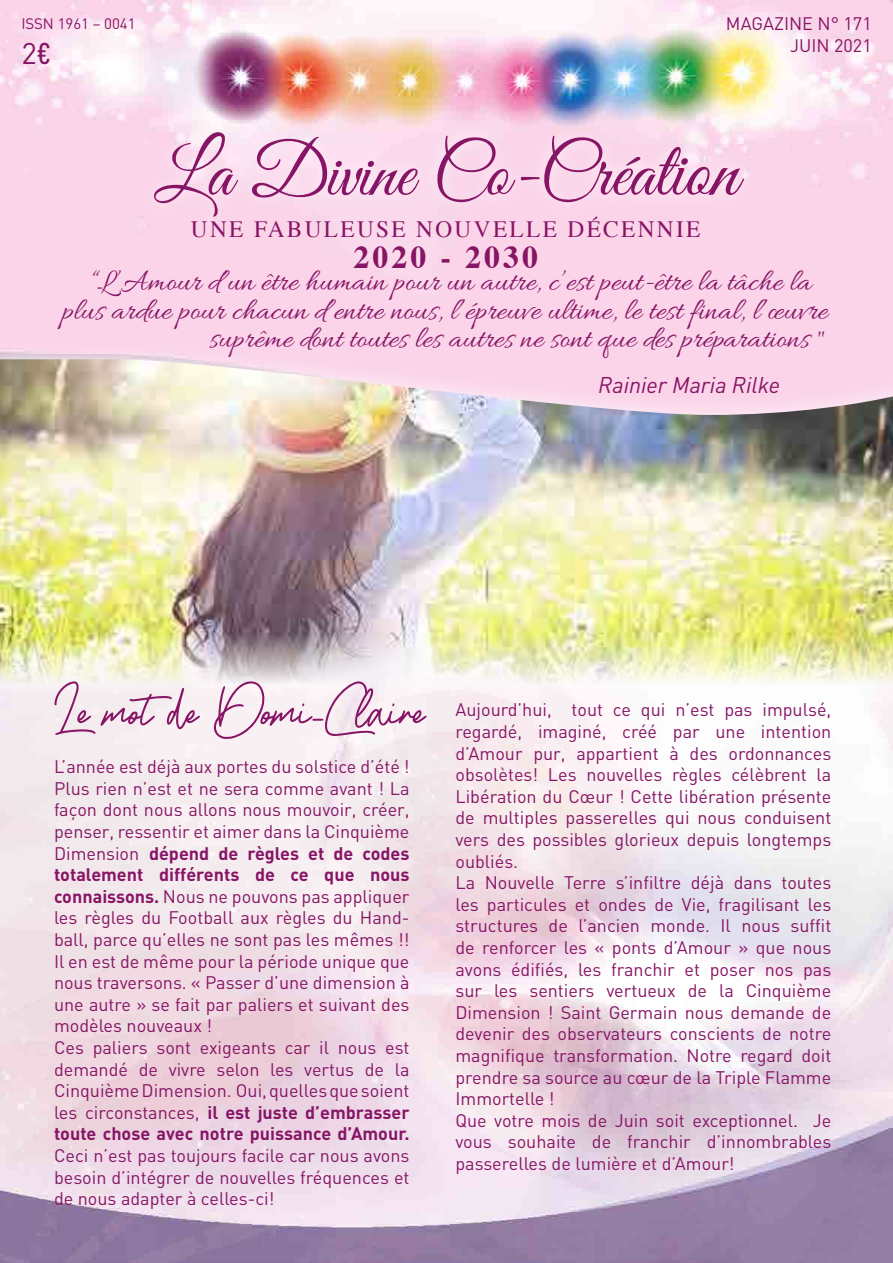
<style>
.page{position:relative;width:893px;height:1263px;background:#fff}
.page>*{position:absolute;margin:0;border:0;box-sizing:border-box;transform-origin:0 0}
.t1{font:73.65px "Great Vibes";color:#871566}
.t2{font:72px "Boss Signature";color:#871566}
.t3{font:700 31.65px "Times";letter-spacing:.1em;color:#871566}
.t4{font:31.5px "Allura";color:#871566}
.t5{font:29.55px "DIN";color:#871566}
.t6{font:23.25px "Times";letter-spacing:.1em;color:#871566}
.t7{font:italic 22.5px "DIN";color:#871566}
.t8{font:18px/21.6px "DIN";color:#871566;text-align:justify}
.t9{font:15px "DIN";color:#871566}
.s1{font-family:"DIN Cond Medium Alternate"}
.s2{font-size:79.5px}
.s3{font-weight:700}
</style>
<div class="page">
<img style="left:0;top:0;width:893px;height:1263px">
<div style="left:140px;top:117px;width:618px;height:114px;background:#fff;opacity:.86"></div>
<div style="left:0;top:340px;width:893px;height:364px;background:#fff;opacity:.75"></div>
<img style="left:0;top:359px;width:893px;height:326px">
<p class="t9" style="left:21px;top:14px;width:116px">ISSN 1961 – 0041</p>
<p class="t5" style="left:21px;top:35px;width:31px">2<span class="s1">€</span></p>
<p class="t8" style="left:726px;top:13px;width:147px">MAGAZINE N° 171</p>
<p class="t8" style="left:790px;top:34px;width:83px">JUIN 2021</p>
<p class="t1" style="left:154px;top:132px;width:585px">La Divine Co-Créa<span class="s2">tion</span></p>
<p class="t6" style="left:191px;top:207px;width:511px">UNE FABULEUSE NOUVELLE DÉCENNIE</p>
<p class="t3" style="left:353px;top:227px;width:186px">2020 - 2030</p>
<p class="t4" style="left:92px;top:264px;width:721px">“L’Amour d’un être humain pour un autre, c’est peut-être la tâche la</p>
<p class="t4" style="left:62px;top:292px;width:767px">plus ardue pour chacun d’entre nous, l’épreuve ultime, le test final, l’œuvre</p>
<p class="t4" style="left:209px;top:321px;width:617px">suprême dont toutes les autres ne sont que des préparations "</p>
<p class="t7" style="left:598px;top:370px;width:184px">Rainier Maria Rilke</p>
<p class="t2" style="left:54px;top:673px;width:373px">Le mot de Domi-Claire</p>
<p class="t8" style="left:54px;top:755px;width:357px">L’année est déjà aux portes du solstice d’été !<br>Plus rien n’est et ne sera comme avant ! La façon dont nous allons nous mouvoir, créer, penser, ressentir et aimer dans la Cinquième Dimension <span class="s3">dépend de règles et de codes totalement différents de ce que nous connaissons.</span> Nous ne pouvons pas appliquer les règles du Football aux règles du Hand&shy;ball, parce qu’elles ne sont pas les mêmes !!<br>Il en est de même pour la période unique que nous traversons. « Passer d’une dimension à une autre » se fait par paliers et suivant des modèles nouveaux !</p>
<p class="t8" style="left:54px;top:1036px;width:357px">Ces paliers sont exigeants car il nous est demandé de vivre selon les vertus de la Cinquième Dimension. Oui, quelles que soient les circonstances, <span class="s3">il est juste d’embrasser toute chose avec notre puissance d’Amour.<br></span>Ceci n’est pas toujours facile car nous avons besoin d’intégrer de nouvelles fréquences et de nous adapter à celles-ci!</p>
<p class="t8" style="left:455px;top:699px;width:377px">Aujourd’hui, tout ce qui n’est pas impulsé, regardé, imaginé, créé par une intention d’Amour pur, appartient à des ordonnances obsolètes! Les nouvelles règles célèbrent la Libération du Cœur ! Cette libération présente de multiples passerelles qui nous conduisent vers des possibles glorieux depuis longtemps oubliés.</p>
<p class="t8" style="left:455px;top:871px;width:377px">La Nouvelle Terre s’infiltre déjà dans toutes les particules et ondes de Vie, fragilisant les structures de l’ancien monde. Il nous suffit de renforcer les « ponts d’Amour » que nous avons édifiés, les franchir et poser nos pas sur les sentiers vertueux de la Cinquième Dimension ! Saint Germain nous demande de devenir des observateurs conscients de notre magnifique transformation. Notre regard doit prendre sa source au cœur de la Triple Flamme Immortelle !</p>
<p class="t8" style="left:455px;top:1109px;width:377px">Que votre mois de Juin soit exceptionnel. Je vous souhaite de franchir d’innombrables passerelles de lumière et d’Amour!</p>
</div>
